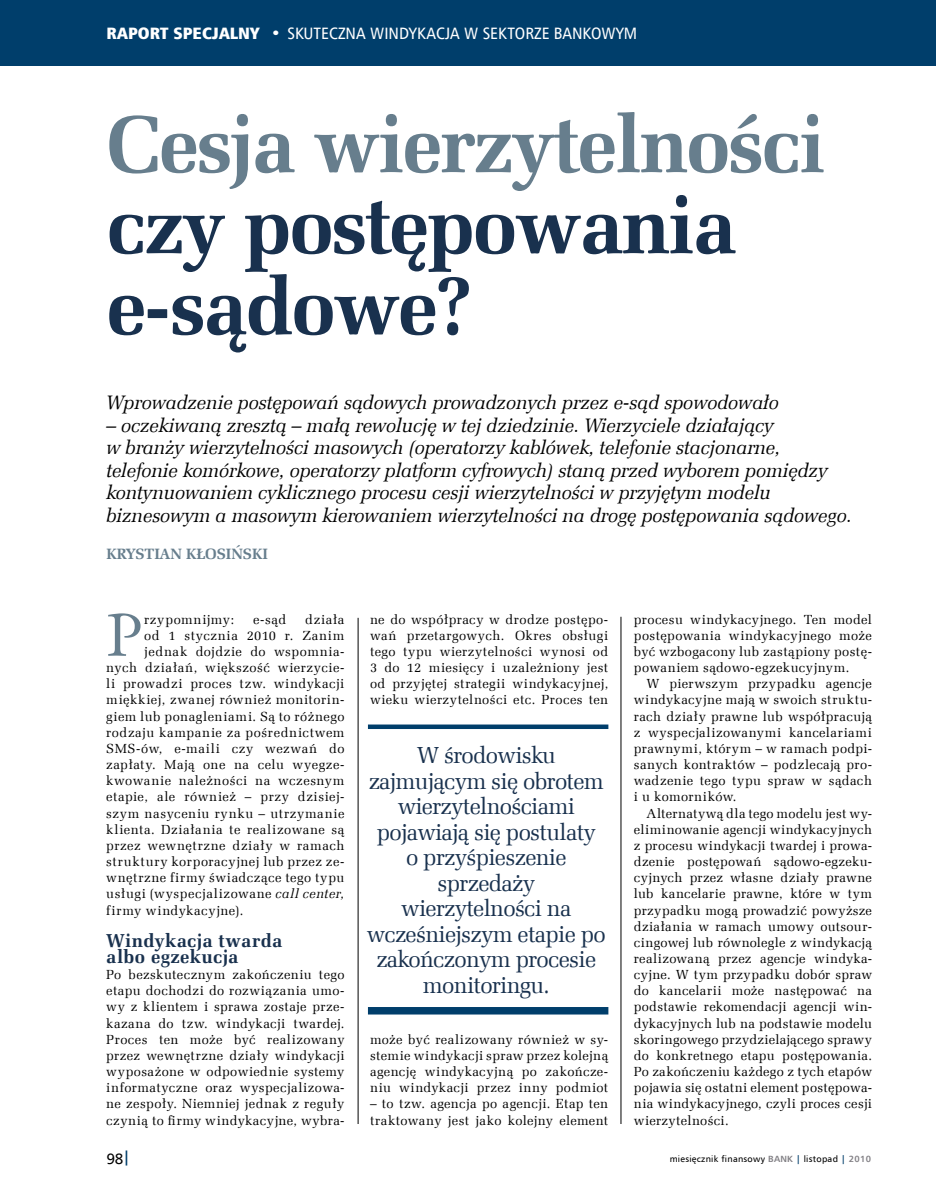
<style>
.page{position:relative;width:936px;height:1191px;background:#fff}
.page>*{position:absolute;margin:0;border:0;box-sizing:border-box;transform-origin:0 0}
.t1{font:700 81px/81px "Zapf Ellipt EU";letter-spacing:-.03em;color:#19314e}
.t2{font:59.7px "Orig Garmnd EU";color:#677e8d}
.t3{font:23.25px/25.5px "Zapf Ellipt EU";letter-spacing:-.03em;color:#19314e;text-align:center}
.t4{font:italic 19.5px/22.5px "Zapf Ellipt EU";letter-spacing:-.01em;color:#000}
.t5{font:700 18.75px/16.2px "Zapf Ellipt EU";letter-spacing:.015em;color:#19314e}
.t6{font:16.5px "Humnst 777 Cn EU Normal";color:#fff;scale:1.05 1}
.t7{font:700 15px "Zapf Ellipt EU";color:#677e8d}
.t8{font:15px "Humnst 777 EU Normal";color:#000}
.t9{font:13.2px/16.2px "Zapf Ellipt EU";letter-spacing:.03em;color:#000;text-align:justify}
.t10{font:13.2px "Zapf Ellipt EU";letter-spacing:.055em;color:#000}
.t11{font:13.2px "Zapf Ellipt EU";letter-spacing:.05em;color:#000}
.t12{font:9px "Humnst 777 EU Normal";letter-spacing:.03em;color:#000}
.s1{font-family:"Humnst 777 X Blk Cn EU Normal"}
.s2{font-family:"Humnst 777 X Blk EU Normal"}
.s3{color:#677e8d}
.s4{font-style:italic}
.s5{font-family:"Humnst 777 EU Bold";color:#003e6b}
.s6{font-family:"Humnst 777 EU Bold";color:#817f84}
</style>
<div class="page">
<hr style="left:358px;top:618px;width:1px;height:506px;background:#000">
<hr style="left:620px;top:617px;width:1px;height:507px;background:#000">
<div style="left:368px;top:724px;width:240px;height:5px;background:#003e6b"></div>
<div style="left:368px;top:1007px;width:240px;height:7px;background:#003e6b"></div>
<div style="left:0;top:0;width:935px;height:66px;background:#003e6b"></div>
<p class="t6" style="left:106px;top:23px;width:507px"><span class="s1">RAPORT SPECJALNY</span> <span class="s2">•</span> SKUTECZNA WINDYKACJA W SEKTORZE BANKOWYM</p>
<p class="t1" style="left:106px;top:106px;width:721px"><span class="s3">Cesja wierzytelności </span>czy postępowania e-sądowe?</p>
<p class="t4" style="left:106px;top:391px;width:674px">Wprowadzenie postępowań sądowych prowadzonych przez e-sąd spowodowało</p>
<p class="t4" style="left:106px;top:414px;width:747px">– oczekiwaną zresztą – małą rewolucję w tej dziedzinie. Wierzyciele działający<br>w branży wierzytelności masowych (operatorzy kablówek, telefonie stacjonarne, telefonie komórkowe, operatorzy platform cyfrowych) staną przed wyborem pomiędzy kontynuowaniem cyklicznego procesu cesji wierzytelności w przyjętym modelu biznesowym a masowym kierowaniem wierzytelności na drogę postępowania sądowego.</p>
<p class="t7" style="left:106px;top:544px;width:163px">Krystian Kłosiński</p>
<p class="t2" style="left:106px;top:598px;width:38px">P</p>
<p class="t9" style="left:144px;top:611px;width:91px">rzypomnijmy:</p>
<p class="t9" style="left:253px;top:611px;width:35px">e-sąd</p>
<p class="t9" style="left:305px;top:611px;width:41px">działa</p>
<p class="t9" style="left:144px;top:627px;width:202px">od 1 stycznia 2010 r. Zanim</p>
<p class="t9" style="left:144px;top:643px;width:202px">jednak dojdzie do wspomnia-</p>
<p class="t9" style="left:106px;top:659px;width:240px">nych działań, większość wierzycie-</p>
<p class="t9" style="left:106px;top:676px;width:240px">li prowadzi proces tzw. windykacji</p>
<p class="t9" style="left:106px;top:692px;width:240px">miękkiej, zwanej również monitorin-</p>
<p class="t9" style="left:106px;top:708px;width:240px">giem lub ponagleniami. Są to różnego</p>
<p class="t9" style="left:106px;top:724px;width:240px">rodzaju kampanie za pośrednictwem</p>
<p class="t9" style="left:106px;top:740px;width:240px">SMS-ów, e-maili czy wezwań do</p>
<p class="t9" style="left:106px;top:756px;width:240px">zapłaty. Mają one na celu wyegze-</p>
<p class="t9" style="left:106px;top:773px;width:240px">kwowanie należności na wczesnym</p>
<p class="t9" style="left:106px;top:789px;width:240px">etapie, ale również – przy dzisiej-</p>
<p class="t10" style="left:106px;top:805px;width:240px">szym nasyceniu rynku – utrzymanie</p>
<p class="t9" style="left:106px;top:821px;width:240px">klienta. Działania te realizowane są</p>
<p class="t9" style="left:106px;top:837px;width:240px">przez wewnętrzne działy w ramach</p>
<p class="t9" style="left:106px;top:853px;width:240px">struktury korporacyjnej lub przez ze-</p>
<p class="t9" style="left:106px;top:870px;width:240px">wnętrzne firmy świadczące tego typu</p>
<p class="t9" style="left:106px;top:886px;width:240px">usługi (wyspecjalizowane <span class="s4">call center,</span></p>
<p class="t11" style="left:106px;top:902px;width:139px">firmy windykacyjne).</p>
<p class="t5" style="left:106px;top:933px;width:178px">Windykacja twarda albo egzekucja</p>
<p class="t9" style="left:106px;top:966px;width:240px">Po bezskutecznym zakończeniu tego etapu dochodzi do rozwiązania umo&shy;wy z klientem i sprawa zostaje prze&shy;kazana do tzw. windykacji twardej.<br>Proces ten może być realizowany przez wewnętrzne działy windykacji wyposażone w odpowiednie systemy informatyczne oraz wyspecjalizowa&shy;ne zespoły. Niemniej jednak z reguły czynią to firmy windykacyjne, wybra-</p>
<p class="t9" style="left:370px;top:611px;width:240px">ne do współpracy w drodze postępo&shy;wań przetargowych. Okres obsługi tego typu wierzytelności wynosi od 3 do 12 miesięcy i uzależniony jest od przyjętej strategii windykacyjnej, wieku wierzytelności etc. Proces ten</p>
<p class="t3" style="left:367px;top:743px;width:241px">W środowisku zajmującym się obrotem wierzytelnościami pojawiają się postulaty<br>o przyśpieszenie sprzedaży wierzytelności na wcześniejszym etapie po zakończonym procesie monitoringu.</p>
<p class="t9" style="left:370px;top:1031px;width:240px">może być realizowany również w sy&shy;stemie windykacji spraw przez kolejną agencję windykacyjną po zakończe&shy;niu windykacji przez inny podmiot</p>
<p class="t9" style="left:370px;top:1096px;width:240px">– to tzw. agencja po agencji. Etap ten traktowany jest jako kolejny element</p>
<p class="t9" style="left:633px;top:611px;width:240px">procesu windykacyjnego. Ten model</p>
<p class="t9" style="left:633px;top:627px;width:240px">postępowania windykacyjnego może</p>
<p class="t9" style="left:633px;top:643px;width:240px">być wzbogacony lub zastąpiony postę-</p>
<p class="t9" style="left:633px;top:659px;width:217px">powaniem sądowo-egzekucyjnym.</p>
<p class="t9" style="left:646px;top:676px;width:227px">W pierwszym przypadku agencje</p>
<p class="t9" style="left:633px;top:692px;width:240px">windykacyjne mają w swoich struktu-</p>
<p class="t9" style="left:633px;top:708px;width:240px">rach działy prawne lub współpracują</p>
<p class="t9" style="left:633px;top:724px;width:240px">z wyspecjalizowanymi kancelariami</p>
<p class="t9" style="left:633px;top:740px;width:240px">prawnymi, którym – w ramach podpi-</p>
<p class="t9" style="left:633px;top:756px;width:240px">sanych kontraktów – podzlecają pro-</p>
<p class="t9" style="left:633px;top:773px;width:240px">wadzenie tego typu spraw w sądach</p>
<p class="t9" style="left:633px;top:789px;width:104px">i u komorników.</p>
<p class="t9" style="left:646px;top:805px;width:227px">Alternatywą dla tego modelu jest wy-</p>
<p class="t9" style="left:633px;top:821px;width:240px">eliminowanie agencji windykacyjnych</p>
<p class="t9" style="left:633px;top:837px;width:240px">z procesu windykacji twardej i prowa-</p>
<p class="t9" style="left:633px;top:853px;width:240px">dzenie postępowań sądowo-egzeku-</p>
<p class="t9" style="left:633px;top:870px;width:240px">cyjnych przez własne działy prawne</p>
<p class="t9" style="left:633px;top:886px;width:240px">lub kancelarie prawne, które w tym</p>
<p class="t9" style="left:633px;top:902px;width:240px">przypadku mogą prowadzić powyższe</p>
<p class="t9" style="left:633px;top:918px;width:240px">działania w ramach umowy outsour-</p>
<p class="t9" style="left:633px;top:934px;width:240px">cingowej lub równolegle z windykacją</p>
<p class="t9" style="left:633px;top:950px;width:240px">realizowaną przez agencje windyka-</p>
<p class="t9" style="left:633px;top:966px;width:240px">cyjne. W tym przypadku dobór spraw</p>
<p class="t9" style="left:633px;top:983px;width:240px">do kancelarii może następować na</p>
<p class="t9" style="left:633px;top:999px;width:240px">podstawie rekomendacji agencji win-</p>
<p class="t9" style="left:633px;top:1015px;width:240px">dykacyjnych lub na podstawie modelu</p>
<p class="t9" style="left:633px;top:1031px;width:240px">skoringowego przydzielającego sprawy</p>
<p class="t9" style="left:633px;top:1047px;width:240px">do konkretnego etapu postępowania.</p>
<p class="t9" style="left:633px;top:1063px;width:240px">Po zakończeniu każdego z tych etapów</p>
<p class="t9" style="left:633px;top:1080px;width:240px">pojawia się ostatni element postępowa-</p>
<p class="t9" style="left:633px;top:1096px;width:240px">nia windykacyjnego, czyli proces cesji</p>
<p class="t9" style="left:633px;top:1112px;width:96px">wierzytelności.</p>
<p class="t8" style="left:106px;top:1149px;width:26px">98<span class="s5">|</span></p>
<p class="t12" style="left:669px;top:1153px;width:203px">miesięcznik finansowy <span class="s6">bank</span> <span class="s5">|</span> listopad <span class="s5">|</span> <span class="s6">2010</span></p>
</div>
